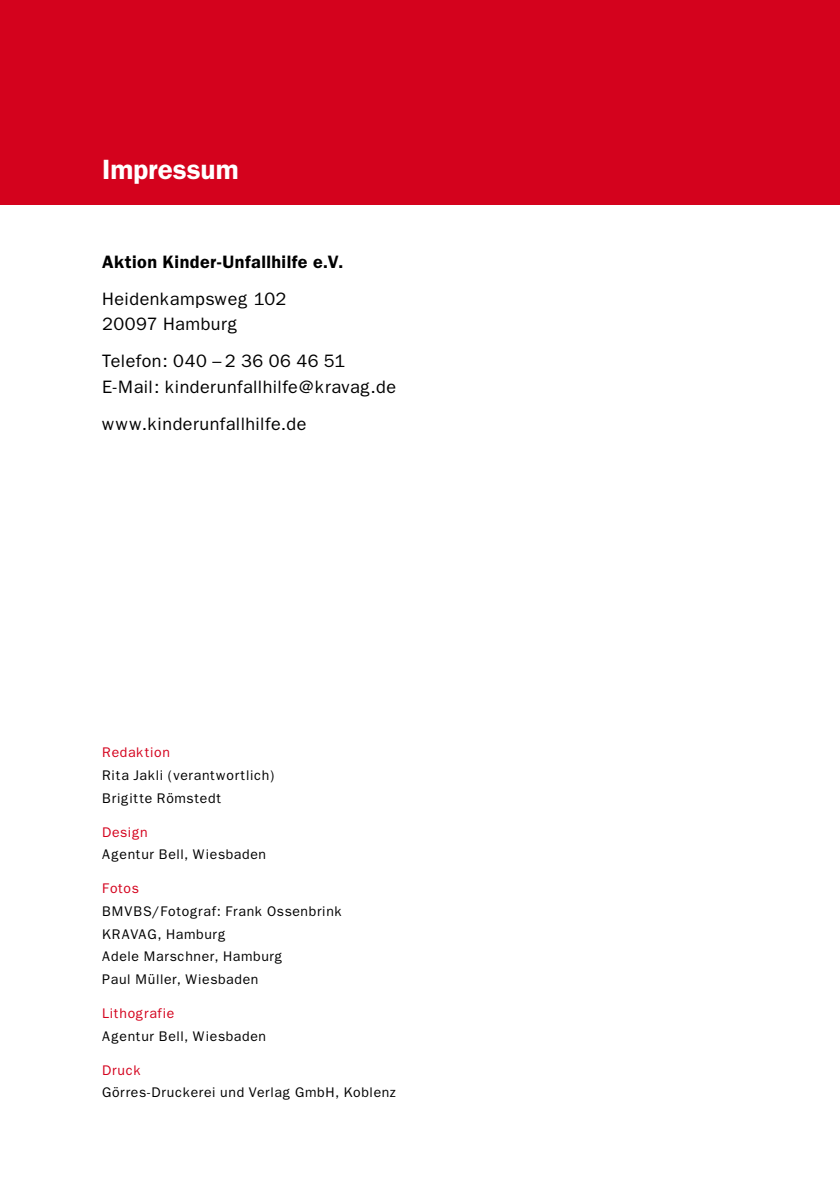
<style>
.page{position:relative;width:840px;height:1191px;background:#fff}
.page>*{position:absolute;margin:0;border:0;box-sizing:border-box;transform-origin:0 0}
.t1{font:600 28px "Franklin Gothic";letter-spacing:-.005em;color:#fff}
.t2{font:18px/25.6px "Franklin Gothic";letter-spacing:.02em;color:#000}
.t3{font:600 18px "Franklin Gothic";letter-spacing:.025em;color:#000}
.t4{font:14px/22.6px "Franklin Gothic";letter-spacing:.04em;color:#000}
.t5{font:14px "Franklin Gothic";letter-spacing:.04em;color:#d4021d}
</style>
<div class="page">
<div style="left:0;top:0;width:839px;height:204px;background:#d4021d"></div>
<h1 class="t1" style="left:102px;top:152px;width:138px">Impressum</h1>
<p class="t3" style="left:102px;top:251px;width:243px">Aktion Kinder-Unfallhilfe e.V.</p>
<p class="t2" style="left:102px;top:286px;width:185px">Heidenkampsweg 102<br>20097 Hamburg</p>
<p class="t2" style="left:102px;top:348px;width:295px">Telefon: 040 – 2 36 06 46 51<br>E-Mail: kinderunfallhilfe@kravag.de</p>
<p class="t2" style="left:102px;top:411px;width:206px">www.kinderunfallhilfe.de</p>
<p class="t5" style="left:102px;top:744px;width:69px">Redaktion</p>
<p class="t4" style="left:102px;top:764px;width:175px">Rita Jakli (verantwortlich)<br>Brigitte Römstedt</p>
<p class="t5" style="left:102px;top:823px;width:47px">Design</p>
<p class="t4" style="left:102px;top:843px;width:165px">Agentur Bell, Wiesbaden</p>
<p class="t5" style="left:102px;top:880px;width:38px">Fotos</p>
<p class="t4" style="left:102px;top:900px;width:241px">BMVBS/Fotograf: Frank Ossenbrink<br>KRAVAG, Hamburg<br>Adele Marschner, Hamburg<br>Paul Müller, Wiesbaden</p>
<p class="t5" style="left:102px;top:1005px;width:74px">Lithografie</p>
<p class="t4" style="left:102px;top:1024px;width:165px">Agentur Bell, Wiesbaden</p>
<p class="t5" style="left:102px;top:1062px;width:41px">Druck</p>
<p class="t4" style="left:102px;top:1081px;width:295px">Görres-Druckerei und Verlag GmbH, Koblenz</p>
</div>
